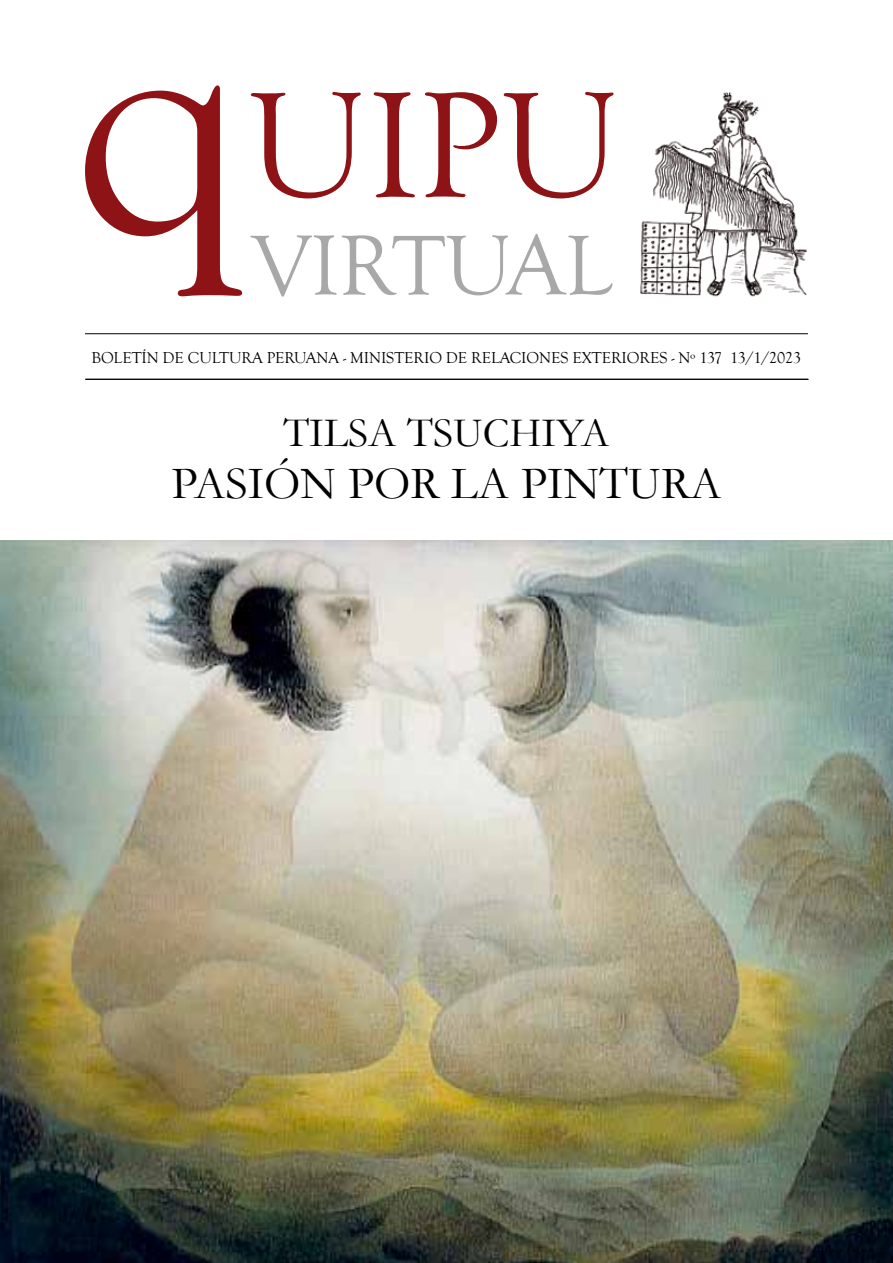
<style>
.page{position:relative;width:893px;height:1263px;background:#fff}
.page>*{position:absolute;margin:0;border:0;box-sizing:border-box;transform-origin:0 0}
.t1{font:87.45px "Goudy Old Style T";color:#a9a8a9}
.t2{font:46.5px "Garamond";color:#000}
.t3{font:42px "Garamond";color:#000}
.t4{font:16.2px "Goudy Old Style T";letter-spacing:-.005em;color:#000}
</style>
<div class="page">
<hr style="left:85px;top:333px;width:723px;height:1px;background:#000">
<hr style="left:85px;top:379px;width:723px;height:1px;background:#000">
<hr style="left:86px;top:379px;width:723px;height:1px;background:#000">
<svg style="left:85px;top:85px;width:157px;height:211px"></svg>
<svg style="left:251px;top:92px;width:110px;height:106px"></svg>
<svg style="left:374px;top:92px;width:41px;height:105px"></svg>
<svg style="left:425px;top:92px;width:72px;height:105px"></svg>
<svg style="left:504px;top:92px;width:109px;height:106px"></svg>
<img style="left:640px;top:92px;width:167px;height:205px">
<img style="left:0;top:540px;width:893px;height:723px">
<h1 class="t1" style="left:252px;top:218px;width:361px">VIRTUAL</h1>
<p class="t4" style="left:91px;top:348px;width:711px">BOLETÍN DE CULTURA PERUANA - MINISTERIO DE RELACIONES EXTERIORES - Nº 137 13/1/2023</p>
<h3 class="t3" style="left:283px;top:407px;width:328px">TILSA TSUCHIYA</h3>
<h2 class="t2" style="left:171px;top:456px;width:552px">PASIÓN POR LA PINTURA</h2>
</div>
